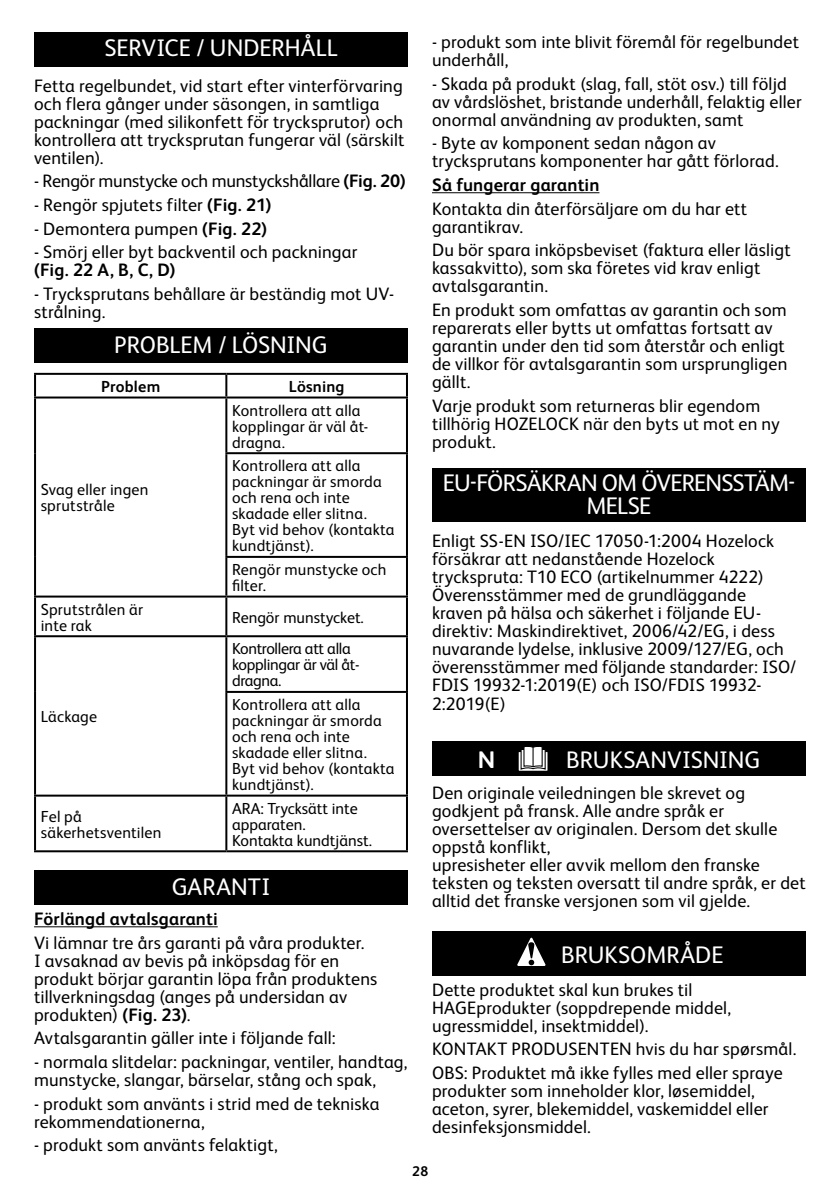
<style>
.page{position:relative;width:840px;height:1191px;background:#fff}
.page>*{position:absolute;margin:0;border:0;box-sizing:border-box;transform-origin:0 0}
.t1{font:24px "FS Albert Pro";letter-spacing:-.005em;color:#fff}
.t2{font:24px/23px "FS Albert Pro";letter-spacing:-.03em;color:#fff;text-align:center}
.t3{font:700 24px "FS Albert Pro";color:#fff}
.t4{font:18px/18px "FS Albert Pro";letter-spacing:.01em;color:#000}
.t5{font:700 18px "FS Albert Pro";letter-spacing:.01em;color:#000}
.t6{font:18px "FS Albert Pro";letter-spacing:-.01em;color:#000}
.t7{font:16px/16px "FS Albert Pro";letter-spacing:.01em;color:#000}
.t8{font:16px/16px "FS Albert Pro";letter-spacing:-.02em;color:#000}
.t9{font:700 16px "FS Albert Pro";letter-spacing:.015em;color:#000}
.t10{font:700 14px "FS Albert Pro";color:#000}
.s1{font-weight:700}
</style>
<div class="page">
<hr style="left:34px;top:926px;width:183px;height:1px;background:#000">
<div style="left:34px;top:32px;width:374px;height:34px;background:#000"></div>
<div style="left:34px;top:329px;width:374px;height:34px;background:#000"></div>
<hr style="left:34px;top:373px;width:192px;height:2px;background:#000">
<hr style="left:34px;top:375px;width:2px;height:21px;background:#000">
<hr style="left:226px;top:373px;width:182px;height:2px;background:#000">
<hr style="left:225px;top:375px;width:2px;height:21px;background:#000">
<hr style="left:406px;top:375px;width:2px;height:21px;background:#000">
<hr style="left:34px;top:396px;width:192px;height:2px;background:#000">
<hr style="left:34px;top:398px;width:2px;height:55px;background:#000">
<hr style="left:226px;top:396px;width:182px;height:2px;background:#000">
<hr style="left:225px;top:398px;width:2px;height:54px;background:#000">
<hr style="left:406px;top:398px;width:2px;height:54px;background:#000">
<hr style="left:34px;top:453px;width:2px;height:104px;background:#000">
<hr style="left:225px;top:452px;width:183px;height:2px;background:#000">
<hr style="left:225px;top:454px;width:2px;height:102px;background:#000">
<hr style="left:406px;top:454px;width:2px;height:102px;background:#000">
<hr style="left:34px;top:557px;width:2px;height:38px;background:#000">
<hr style="left:225px;top:556px;width:183px;height:2px;background:#000">
<hr style="left:225px;top:558px;width:2px;height:37px;background:#000">
<hr style="left:406px;top:558px;width:2px;height:37px;background:#000">
<hr style="left:34px;top:595px;width:192px;height:2px;background:#000">
<hr style="left:34px;top:597px;width:2px;height:38px;background:#000">
<hr style="left:226px;top:595px;width:182px;height:2px;background:#000">
<hr style="left:225px;top:597px;width:2px;height:38px;background:#000">
<hr style="left:406px;top:597px;width:2px;height:38px;background:#000">
<hr style="left:34px;top:635px;width:192px;height:2px;background:#000">
<hr style="left:34px;top:637px;width:2px;height:55px;background:#000">
<hr style="left:226px;top:635px;width:182px;height:2px;background:#000">
<hr style="left:225px;top:637px;width:2px;height:54px;background:#000">
<hr style="left:406px;top:637px;width:2px;height:54px;background:#000">
<hr style="left:34px;top:692px;width:2px;height:102px;background:#000">
<hr style="left:225px;top:691px;width:183px;height:2px;background:#000">
<hr style="left:225px;top:693px;width:2px;height:101px;background:#000">
<hr style="left:406px;top:693px;width:2px;height:101px;background:#000">
<hr style="left:34px;top:794px;width:192px;height:2px;background:#000">
<hr style="left:34px;top:796px;width:2px;height:54px;background:#000">
<hr style="left:226px;top:794px;width:182px;height:2px;background:#000">
<hr style="left:225px;top:796px;width:2px;height:54px;background:#000">
<hr style="left:406px;top:796px;width:2px;height:54px;background:#000">
<hr style="left:34px;top:850px;width:192px;height:2px;background:#000">
<hr style="left:226px;top:850px;width:182px;height:2px;background:#000">
<div style="left:34px;top:871px;width:374px;height:34px;background:#000"></div>
<hr style="left:432px;top:192px;width:167px;height:1px;background:#000">
<div style="left:432px;top:468px;width:373px;height:54px;background:#000"></div>
<div style="left:432px;top:741px;width:373px;height:34px;background:#000"></div>
<div style="left:517px;top:751px;width:31px;height:21px;border:1px solid #000"></div>
<svg style="left:519px;top:746px;width:27px;height:24px"></svg>
<div style="left:432px;top:931px;width:373px;height:44px;background:#000"></div>
<svg style="left:517px;top:937px;width:29px;height:29px"></svg>
<h1 class="t1" style="left:104px;top:31px;width:234px">SERVICE / UNDERHÅLL</h1>
<p class="t4" style="left:34px;top:75px;width:372px">Fetta regelbundet, vid start efter vinterförvaring och flera gånger under säsongen, in samtliga packningar (med silikonfett för trycksprutor) och kontrollera att trycksprutan fungerar väl (särskilt ventilen).</p>
<p class="t6" style="left:34px;top:168px;width:373px">- Rengör munstycke och munstyckshållare <span class="s1">(Fig. 20)</span></p>
<p class="t4" style="left:34px;top:195px;width:239px">- Rengör spjutets filter <span class="s1">(Fig. 21)</span></p>
<p class="t4" style="left:34px;top:218px;width:234px">- Demontera pumpen <span class="s1">(Fig. 22)</span></p>
<p class="t4" style="left:34px;top:242px;width:325px">- Smörj eller byt backventil och packningar</p>
<p class="t5" style="left:34px;top:258px;width:143px">(Fig. 22 A, B, C, D)</p>
<p class="t4" style="left:34px;top:284px;width:361px">- Trycksprutans behållare är beständig mot UV&shy;strålning.</p>
<h1 class="t1" style="left:114px;top:328px;width:215px">PROBLEM / LÖSNING</h1>
<p class="t9" style="left:101px;top:375px;width:61px">Problem</p>
<p class="t9" style="left:289px;top:375px;width:57px">Lösning</p>
<p class="t7" style="left:41px;top:480px;width:109px">Svag eller ingen sprutstråle</p>
<p class="t7" style="left:232px;top:401px;width:138px">Kontrollera att alla kopplingar är väl åt&shy;dragna.</p>
<p class="t7" style="left:232px;top:456px;width:164px">Kontrollera att alla packningar är smorda och rena och inte skadade eller slitna.<br>Byt vid behov (kontakta kundtjänst).</p>
<p class="t7" style="left:232px;top:560px;width:156px">Rengör munstycke och filter.</p>
<p class="t7" style="left:41px;top:600px;width:104px">Sprutstrålen är inte rak</p>
<p class="t7" style="left:232px;top:608px;width:133px">Rengör munstycket.</p>
<p class="t7" style="left:41px;top:707px;width:58px">Läckage</p>
<p class="t8" style="left:232px;top:639px;width:129px">Kontrollera att alla kopplingar är väl åt&shy;dragna.</p>
<p class="t7" style="left:232px;top:695px;width:164px">Kontrollera att alla packningar är smorda och rena och inte skadade eller slitna.<br>Byt vid behov (kontakta kundtjänst).</p>
<p class="t7" style="left:41px;top:807px;width:122px">Fel på säkerhetsventilen</p>
<p class="t7" style="left:232px;top:799px;width:141px">ARA: Trycksätt inte apparaten.<br>Kontakta kundtjänst.</p>
<h1 class="t1" style="left:172px;top:870px;width:100px">GARANTI</h1>
<p class="t5" style="left:34px;top:906px;width:185px">Förlängd avtalsgaranti</p>
<p class="t4" style="left:34px;top:932px;width:344px">Vi lämnar tre års garanti på våra produkter.<br>I avsaknad av bevis på inköpsdag för en produkt börjar garantin löpa från produktens tillverkningsdag (anges på undersidan av produkten) <span class="s1">(Fig. 23)</span>.</p>
<p class="t4" style="left:34px;top:1028px;width:303px">Avtalsgarantin gäller inte i följande fall:</p>
<p class="t4" style="left:34px;top:1051px;width:375px">- normala slitdelar: packningar, ventiler, handtag, munstycke, slangar, bärselar, stång och spak,</p>
<p class="t4" style="left:34px;top:1093px;width:347px">- produkt som använts i strid med de tekniska rekommendationerna,</p>
<p class="t4" style="left:34px;top:1135px;width:245px">- produkt som använts felaktigt,</p>
<p class="t4" style="left:432px;top:31px;width:368px">- produkt som inte blivit föremål för regelbundet underhåll,</p>
<p class="t4" style="left:432px;top:73px;width:371px">- Skada på produkt (slag, fall, stöt osv.) till följd av vårdslöshet, bristande underhåll, felaktig eller onormal användning av produkten, samt</p>
<p class="t4" style="left:432px;top:133px;width:348px">- Byte av komponent sedan någon av trycksprutans komponenter har gått förlorad.</p>
<p class="t5" style="left:432px;top:172px;width:169px">Så fungerar garantin</p>
<p class="t4" style="left:432px;top:198px;width:316px">Kontakta din återförsäljare om du har ett garantikrav.</p>
<p class="t4" style="left:432px;top:240px;width:360px">Du bör spara inköpsbeviset (faktura eller läsligt kassakvitto), som ska företes vid krav enligt avtalsgarantin.</p>
<p class="t4" style="left:432px;top:299px;width:356px">En produkt som omfattas av garantin och som reparerats eller bytts ut omfattas fortsatt av garantin under den tid som återstår och enligt de villkor för avtalsgarantin som ursprungligen gällt.</p>
<p class="t4" style="left:432px;top:395px;width:349px">Varje produkt som returneras blir egendom tillhörig HOZELOCK när den byts ut mot en ny produkt.</p>
<h1 class="t2" style="left:442px;top:469px;width:353px">EU-FÖRSÄKRAN OM ÖVERENSSTÄM-<br>MELSE</h1>
<p class="t4" style="left:432px;top:531px;width:365px">Enligt SS-EN ISO/IEC 17050-1:2004 Hozelock försäkrar att nedanstående Hozelock tryckspruta: T10 ECO (artikelnummer 4222)<br>Överensstämmer med de grundläggande kraven på hälsa och säkerhet i följande EU&shy;direktiv: Maskindirektivet, 2006/42/EG, i dess nuvarande lydelse, inklusive 2009/127/EG, och överensstämmer med följande standarder: ISO/ FDIS 19932-1:2019(E) och ISO/FDIS 19932- 2:2019(E)</p>
<h1 class="t3" style="left:477px;top:743px;width:19px">N</h1>
<h1 class="t1" style="left:566px;top:742px;width:195px">BRUKSANVISNING</h1>
<p class="t4" style="left:432px;top:783px;width:375px">Den originale veiledningen ble skrevet og godkjent på fransk. Alle andre språk er oversettelser av originalen. Dersom det skulle oppstå konflikt,<br>upresisheter eller avvik mellom den franske teksten og teksten oversatt til andre språk, er det alltid det franske versjonen som vil gjelde.</p>
<h1 class="t1" style="left:560px;top:937px;width:164px">BRUKSOMRÅDE</h1>
<p class="t4" style="left:432px;top:979px;width:300px">Dette produktet skal kun brukes til<br>HAGEprodukter (soppdrepende middel, ugressmiddel, insektmiddel).</p>
<p class="t4" style="left:432px;top:1036px;width:366px;line-height:23.6px">KONTAKT PRODUSENTEN hvis du har spørsmål.<br>OBS: Produktet må ikke fylles med eller spraye</p>
<p class="t4" style="left:432px;top:1080px;width:338px">produkter som inneholder klor, løsemiddel, aceton, syrer, blekemiddel, vaskemiddel eller desinfeksjonsmiddel.</p>
<p class="t10" style="left:412px;top:1161px;width:17px">28</p>
</div>
